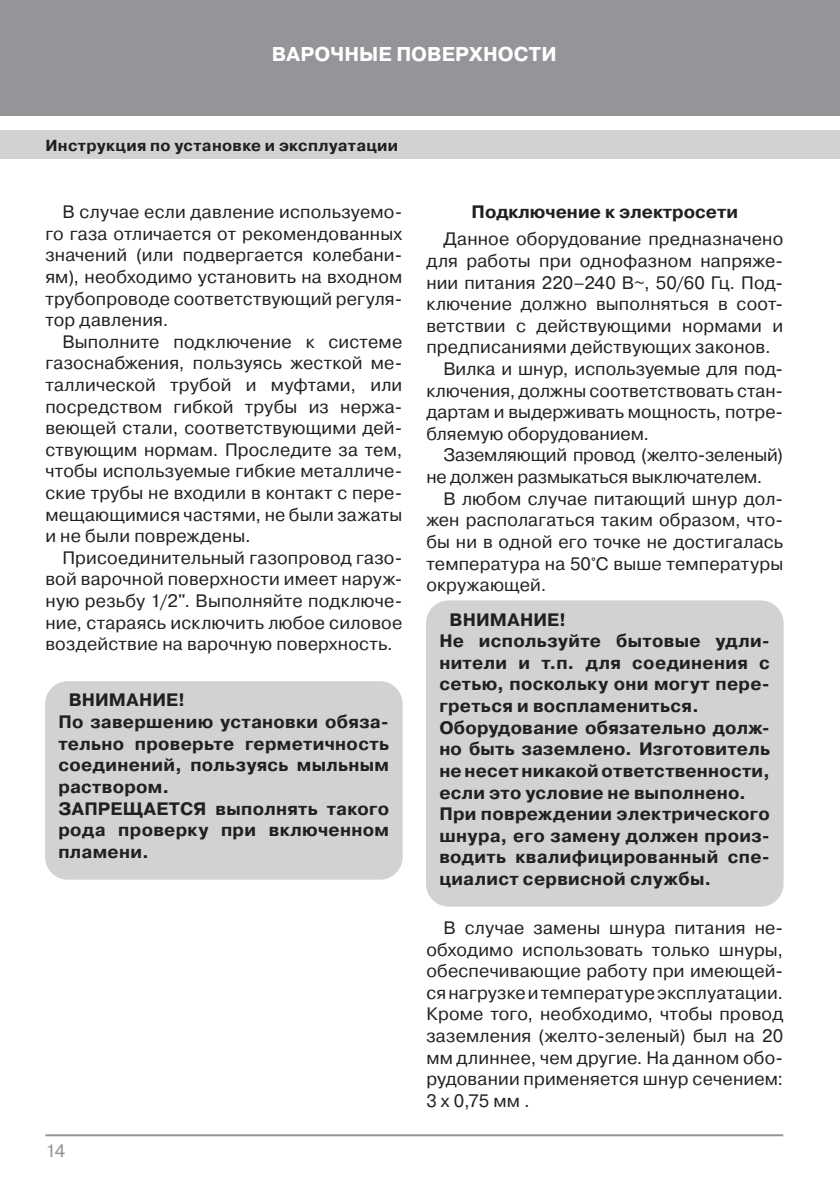
<style>
.page{position:relative;width:840px;height:1191px;background:#fff}
.page>*{position:absolute;margin:0;border:0;box-sizing:border-box;transform-origin:0 0}
.t1{font:700 20px "Pragmatica C";letter-spacing:.005em;color:#fff}
.Based_text{font:18px/21.6px "Pragmatica C";letter-spacing:.01em;color:#231f20;text-align:justify}
.blok_grey{font:700 18px/21.6px "Pragmatica C";letter-spacing:.015em;color:#231f20;text-align:justify}
.Based_text-2{font:18px/21.6px "Pragmatica C";letter-spacing:-.01em;color:#231f20}
.Podzagolovok{font:700 18px "Pragmatica C";color:#231f20}
.t2{font:18px "Pragmatica C";color:#939598}
.t3{font:700 16px "Pragmatica C";letter-spacing:.02em;color:#231f20}
</style>
<div class="page">
<div style="left:0;top:0;width:839px;height:116px;background:#939598"></div>
<div style="left:0;top:130px;width:839px;height:29px;background:#d1d2d4"></div>
<hr style="left:45px;top:1134px;width:737px;height:2px;background:#939598">
<div style="left:45px;top:681px;width:357px;height:198px;background:#d1d2d4;border-radius:23px"></div>
<div style="left:426px;top:600px;width:357px;height:306px;background:#d1d2d4;border-radius:23px"></div>
<p class="t1" style="left:272px;top:43px;width:286px">ВАРОЧНЫЕ ПОВЕРХНОСТИ</p>
<p class="t3" style="left:45px;top:136px;width:354px">Инструкция по установке и эксплуатации</p>
<p class="Based_text" style="left:45px;top:201px;width:358px;text-indent:17px">В случае если давление используемо&shy;го газа отличается от рекомендованных значений (или подвергается колебани&shy;ям), необходимо установить на входном трубопроводе соответствующий регуля&shy;тор давления.</p>
<p class="Based_text" style="left:45px;top:331px;width:358px;text-indent:17px">Выполните подключение к системе газоснабжения, пользуясь жесткой ме&shy;таллической трубой и муфтами, или посредством гибкой трубы из нержа&shy;веющей стали, соответствующими дей&shy;ствующим нормам. Проследите за тем, чтобы используемые гибкие металличе&shy;ские трубы не входили в контакт с пере&shy;мещающимися частями, не были зажаты и не были повреждены.</p>
<p class="Based_text" style="left:45px;top:547px;width:358px;text-indent:17px">Присоединительный газопровод газо&shy;вой варочной поверхности имеет наруж&shy;ную резьбу 1/2". Выполняйте подключе&shy;ние, стараясь исключить любое силовое воздействие на варочную поверхность.</p>
<p class="blok_grey" style="left:69px;top:689px;width:118px">ВНИМАНИЕ!</p>
<p class="blok_grey" style="left:58px;top:711px;width:332px">По завершению установки обяза&shy;тельно проверьте герметичность соединений, пользуясь мыльным раствором.</p>
<p class="blok_grey" style="left:58px;top:797px;width:332px">ЗАПРЕЩАЕТСЯ выполнять такого рода проверку при включенном пламени.</p>
<p class="t2" style="left:45px;top:1140px;width:21px">14</p>
<p class="Podzagolovok" style="left:471px;top:202px;width:268px">Подключение к электросети</p>
<p class="Based_text" style="left:426px;top:228px;width:358px;text-indent:17px">Данное оборудование предназначено для работы при однофазном напряже&shy;нии питания 220–240 В~, 50/60 Гц. Под&shy;ключение должно выполняться в соот&shy;ветствии с действующими нормами и предписаниями действующих законов.</p>
<p class="Based_text" style="left:426px;top:358px;width:358px;text-indent:17px">Вилка и шнур, используемые для под&shy;ключения, должны соответствовать стан&shy;дартам и выдерживать мощность, потре&shy;бляемую оборудованием.</p>
<p class="Based_text-2" style="left:426px;top:444px;width:358px;text-indent:17px">Заземляющий провод (желто-зеленый) не должен размыкаться выключателем.</p>
<p class="Based_text" style="left:426px;top:488px;width:358px;text-indent:17px">В любом случае питающий шнур дол&shy;жен располагаться таким образом, что&shy;бы ни в одной его точке не достигалась температура на 50°С выше температуры окружающей.</p>
<p class="blok_grey" style="left:449px;top:609px;width:118px">ВНИМАНИЕ!</p>
<p class="blok_grey" style="left:439px;top:630px;width:332px">Не используйте бытовые удли&shy;нители и т.п. для соединения с сетью, поскольку они могут пере&shy;греться и воспламениться.</p>
<p class="blok_grey" style="left:439px;top:717px;width:332px">Оборудование обязательно долж&shy;но быть заземлено. Изготовитель не несет никакой ответственности, если это условие не выполнено.</p>
<p class="blok_grey" style="left:439px;top:803px;width:332px">При повреждении электрического шнура, его замену должен произ&shy;водить квалифицированный спе&shy;циалист сервисной службы.</p>
<p class="Based_text" style="left:426px;top:917px;width:358px;text-indent:17px">В случае замены шнура питания не&shy;обходимо использовать только шнуры, обеспечивающие работу при имеющей&shy;ся нагрузке и температуре эксплуатации.<br>Кроме того, необходимо, чтобы провод заземления (желто-зеленый) был на 20 мм длиннее, чем другие. На данном обо&shy;рудовании применяется шнур сечением:<br>3 х 0,75 мм .</p>
</div>
